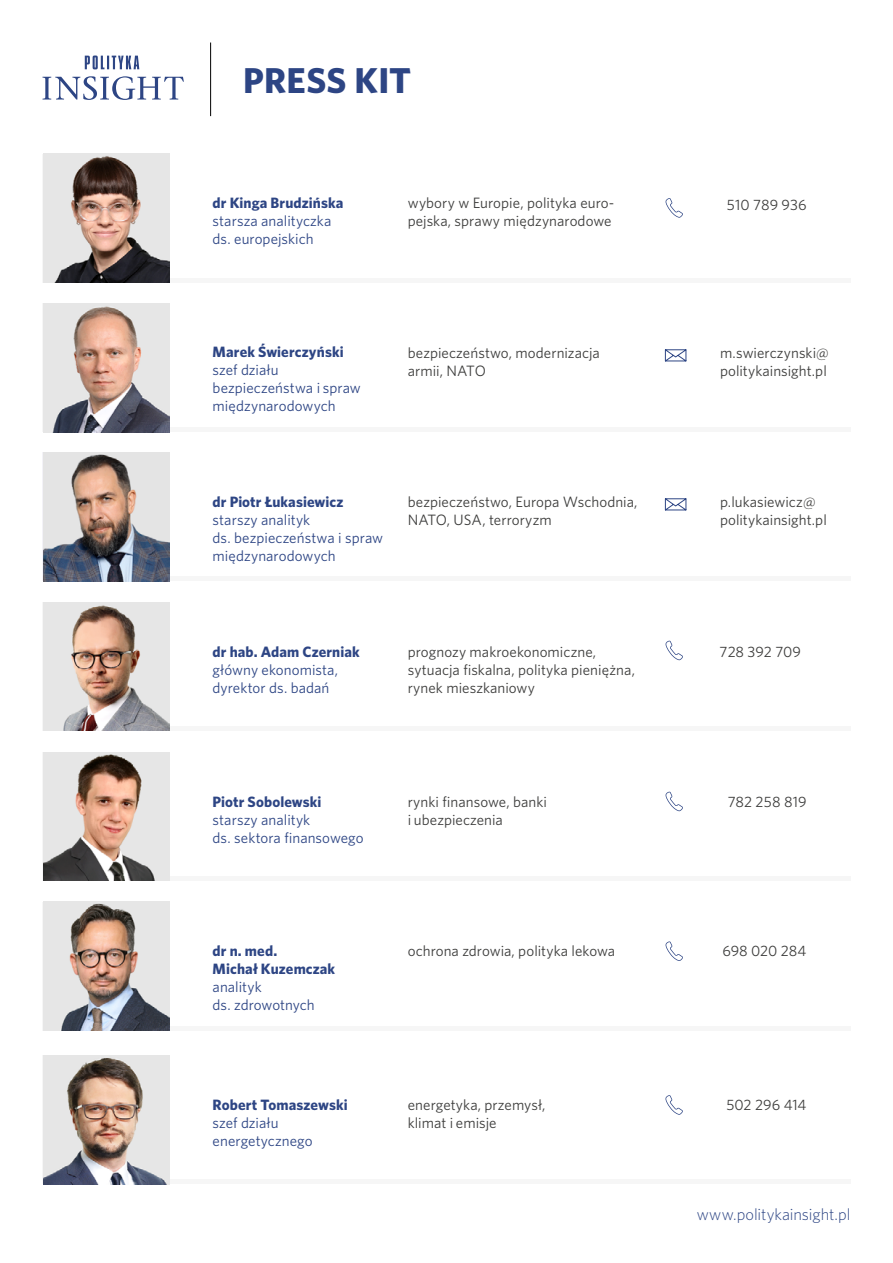
<style>
.page{position:relative;width:893px;height:1263px;background:#fff}
.page>*{position:absolute;margin:0;border:0;box-sizing:border-box;transform-origin:0 0}
.t1{font:700 36px "Whitney";letter-spacing:.01em;color:#2d4584}
.t2{font:300 16.5px "Whitney";letter-spacing:-.005em;color:#2d4584}
.t3{font:15px/18px "Whitney";letter-spacing:.005em;color:#3c3c3b}
.t4{font:15px/18px "Whitney";letter-spacing:.005em;color:#2d4584}
.t5{font:700 15px/18px "Whitney";letter-spacing:.005em;color:#2d4584}
</style>
<div class="page">
<hr style="left:156px;top:428px;width:694px;height:4px;background:#f6f6f6">
<img style="left:43px;top:304px;width:126px;height:128px">
<svg style="left:664px;top:349px;width:23px;height:13px"></svg>
<hr style="left:156px;top:577px;width:694px;height:4px;background:#f6f6f6">
<img style="left:43px;top:453px;width:126px;height:128px">
<svg style="left:664px;top:498px;width:23px;height:13px"></svg>
<div style="left:156px;top:726px;width:694px;height:5px;background:#f6f6f6"></div>
<img style="left:43px;top:602px;width:126px;height:129px">
<svg style="left:666px;top:641px;width:17px;height:19px"></svg>
<hr style="left:156px;top:278px;width:694px;height:4px;background:#f6f6f6">
<img style="left:43px;top:154px;width:126px;height:128px">
<svg style="left:666px;top:198px;width:17px;height:20px"></svg>
<hr style="left:156px;top:876px;width:694px;height:4px;background:#f6f6f6">
<img style="left:43px;top:752px;width:126px;height:128px">
<svg style="left:666px;top:792px;width:17px;height:19px"></svg>
<hr style="left:156px;top:1026px;width:694px;height:4px;background:#f6f6f6">
<img style="left:43px;top:902px;width:126px;height:128px">
<svg style="left:666px;top:941px;width:17px;height:20px"></svg>
<svg style="left:43px;top:56px;width:141px;height:44px"></svg>
<hr style="left:210px;top:43px;width:1px;height:73px;background:#000">
<div style="left:156px;top:1179px;width:694px;height:5px;background:#f6f6f6"></div>
<img style="left:43px;top:1056px;width:126px;height:128px">
<svg style="left:665px;top:1095px;width:18px;height:20px"></svg>
<h1 class="t1" style="left:243px;top:57px;width:169px">PRESS KIT</h1>
<p class="t5" style="left:213px;top:193px;width:132px">dr Kinga Brudzińska</p>
<p class="t4" style="left:213px;top:211px;width:120px">starsza analityczka ds. europejskich</p>
<p class="t3" style="left:408px;top:193px;width:208px">wybory w Europie, polityka euro&shy;pejska, sprawy międzynarodowe</p>
<p class="t3" style="left:727px;top:196px;width:81px">510 789 936</p>
<p class="t5" style="left:213px;top:343px;width:133px">Marek Świerczyński</p>
<p class="t4" style="left:213px;top:361px;width:150px">szef działu bezpieczeństwa i spraw międzynarodowych</p>
<p class="t3" style="left:408px;top:343px;width:194px">bezpieczeństwo, modernizacja armii, NATO</p>
<p class="t3" style="left:720px;top:344px;width:110px">m.swierczynski@ politykainsight.pl</p>
<p class="t5" style="left:213px;top:493px;width:132px">dr Piotr Łukasiewicz</p>
<p class="t4" style="left:213px;top:511px;width:172px">starszy analityk<br>ds. bezpieczeństwa i spraw międzynarodowych</p>
<p class="t3" style="left:408px;top:493px;width:231px">bezpieczeństwo, Europa Wschodnia,<br>NATO, USA, terroryzm</p>
<p class="t3" style="left:720px;top:493px;width:108px">p.lukasiewicz@ politykainsight.pl</p>
<p class="t5" style="left:213px;top:642px;width:149px">dr hab. Adam Czerniak</p>
<p class="t4" style="left:213px;top:660px;width:127px">główny ekonomista, dyrektor ds. badań</p>
<p class="t3" style="left:408px;top:642px;width:229px">prognozy makroekonomiczne, sytuacja fiskalna, polityka pieniężna, rynek mieszkaniowy</p>
<p class="t3" style="left:719px;top:642px;width:83px">728 392 709</p>
<p class="t5" style="left:213px;top:792px;width:110px">Piotr Sobolewski</p>
<p class="t4" style="left:213px;top:810px;width:152px">starszy analityk<br>ds. sektora finansowego</p>
<p class="t3" style="left:408px;top:792px;width:141px">rynki finansowe, banki i ubezpieczenia</p>
<p class="t3" style="left:728px;top:792px;width:80px">782 258 819</p>
<p class="t5" style="left:213px;top:942px;width:124px">dr n. med.<br>Michał Kuzemczak</p>
<p class="t4" style="left:213px;top:978px;width:104px">analityk<br>ds. zdrowotnych</p>
<p class="t5" style="left:213px;top:1095px;width:137px">Robert Tomaszewski</p>
<p class="t4" style="left:213px;top:1113px;width:101px">szef działu energetycznego</p>
<p class="t3" style="left:408px;top:942px;width:209px">ochrona zdrowia, polityka lekowa</p>
<p class="t3" style="left:722px;top:942px;width:86px">698 020 284</p>
<p class="t3" style="left:408px;top:1095px;width:139px">energetyka, przemysł, klimat i emisje</p>
<p class="t3" style="left:726px;top:1095px;width:82px">502 296 414</p>
<p class="t2" style="left:697px;top:1204px;width:155px">www.politykainsight.pl</p>
</div>
